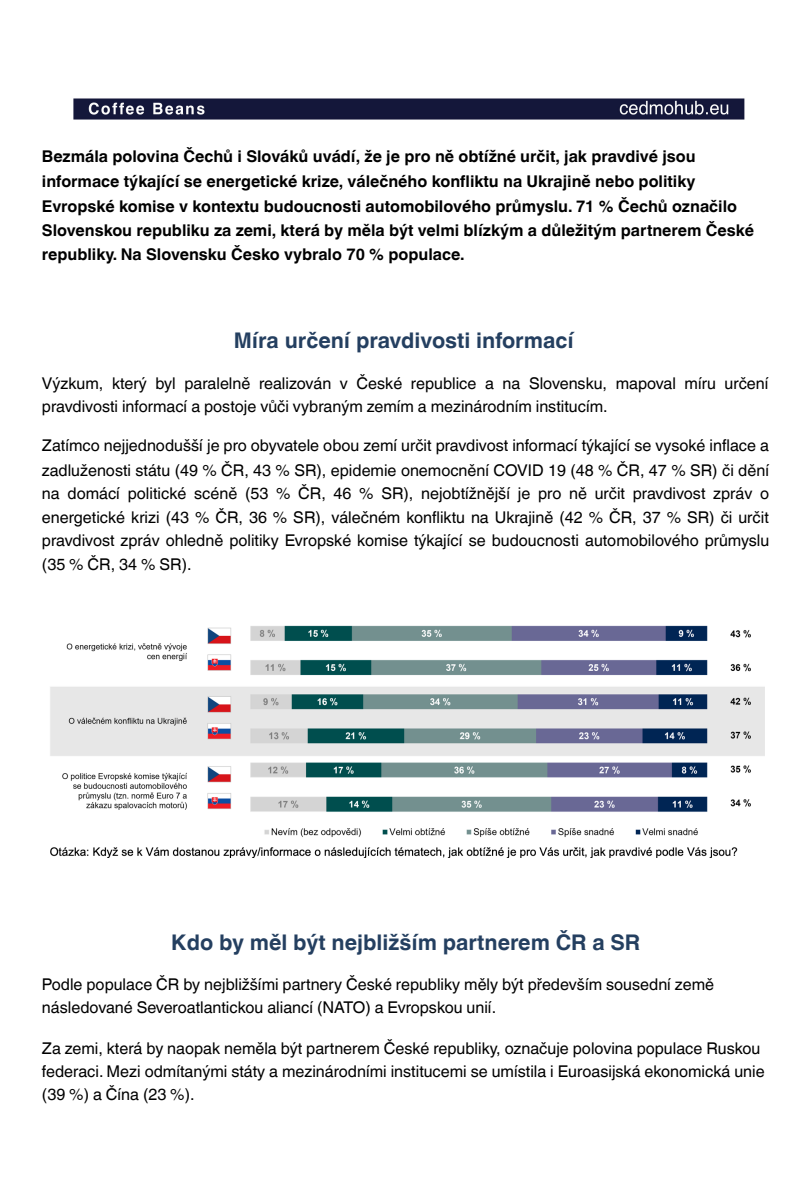
<style>
.page{position:relative;width:810px;height:1181px;background:#fff}
.page>*{position:absolute;margin:0;border:0;box-sizing:border-box;transform-origin:0 0}
.t1{font:700 21.6px "Helvetica World";color:#243f60}
.t2{font:16.2px/23.7px "Helvetica World";color:#000}
.t3{font:700 16.2px/24.5px "Helvetica World";color:#000}
</style>
<div class="page">
<img style="left:73px;top:98px;width:672px;height:22px">
<img style="left:50px;top:625px;width:715px;height:233px">
<p class="t3" style="left:42px;top:143px;width:714px">Bezmála polovina Čechů i Slováků uvádí, že je pro ně obtížné určit, jak pravdivé jsou informace týkající se energetické krize, válečného konfliktu na Ukrajině nebo politiky Evropské komise v kontextu budoucnosti automobilového průmyslu. 71 % Čechů označilo Slovenskou republiku za zemi, která by měla být velmi blízkým a důležitým partnerem České republiky. Na Slovensku Česko vybralo 70 % populace.</p>
<p class="t1" style="left:234px;top:323px;width:342px">Míra určení pravdivosti informací</p>
<p class="t2" style="left:42px;top:371px;width:728px;line-height:23.2px">Výzkum, který byl paralelně realizován v České republice a na Slovensku, mapoval míru určení pravdivosti informací a postoje vůči vybraným zemím a mezinárodním institucím.</p>
<p class="t2" style="left:42px;top:434px;width:729px;text-align:justify">Zatímco nejjednodušší je pro obyvatele obou zemí určit pravdivost informací týkající se vysoké inflace a zadluženosti státu (49 % ČR, 43 % SR), epidemie onemocnění COVID 19 (48 % ČR, 47 % SR) či dění na domácí politické scéně (53 % ČR, 46 % SR), nejobtížnější je pro ně určit pravdivost zpráv o energetické krizi (43 % ČR, 36 % SR), válečném konfliktu na Ukrajině (42 % ČR, 37 % SR) či určit pravdivost zpráv ohledně politiky Evropské komise týkající se budoucnosti automobilového průmyslu (35 % ČR, 34 % SR).</p>
<p class="t1" style="left:171px;top:924px;width:470px">Kdo by měl být nejbližším partnerem ČR a SR</p>
<p class="t2" style="left:42px;top:973px;width:674px;line-height:23.2px">Podle populace ČR by nejbližšími partnery České republiky měly být především sousední země následované Severoatlantickou aliancí (NATO) a Evropskou unií.</p>
<p class="t2" style="left:42px;top:1036px;width:724px;line-height:23.2px">Za zemi, která by naopak neměla být partnerem České republiky, označuje polovina populace Ruskou federaci. Mezi odmítanými státy a mezinárodními institucemi se umístila i Euroasijská ekonomická unie (39 %) a Čína (23 %).</p>
</div>
